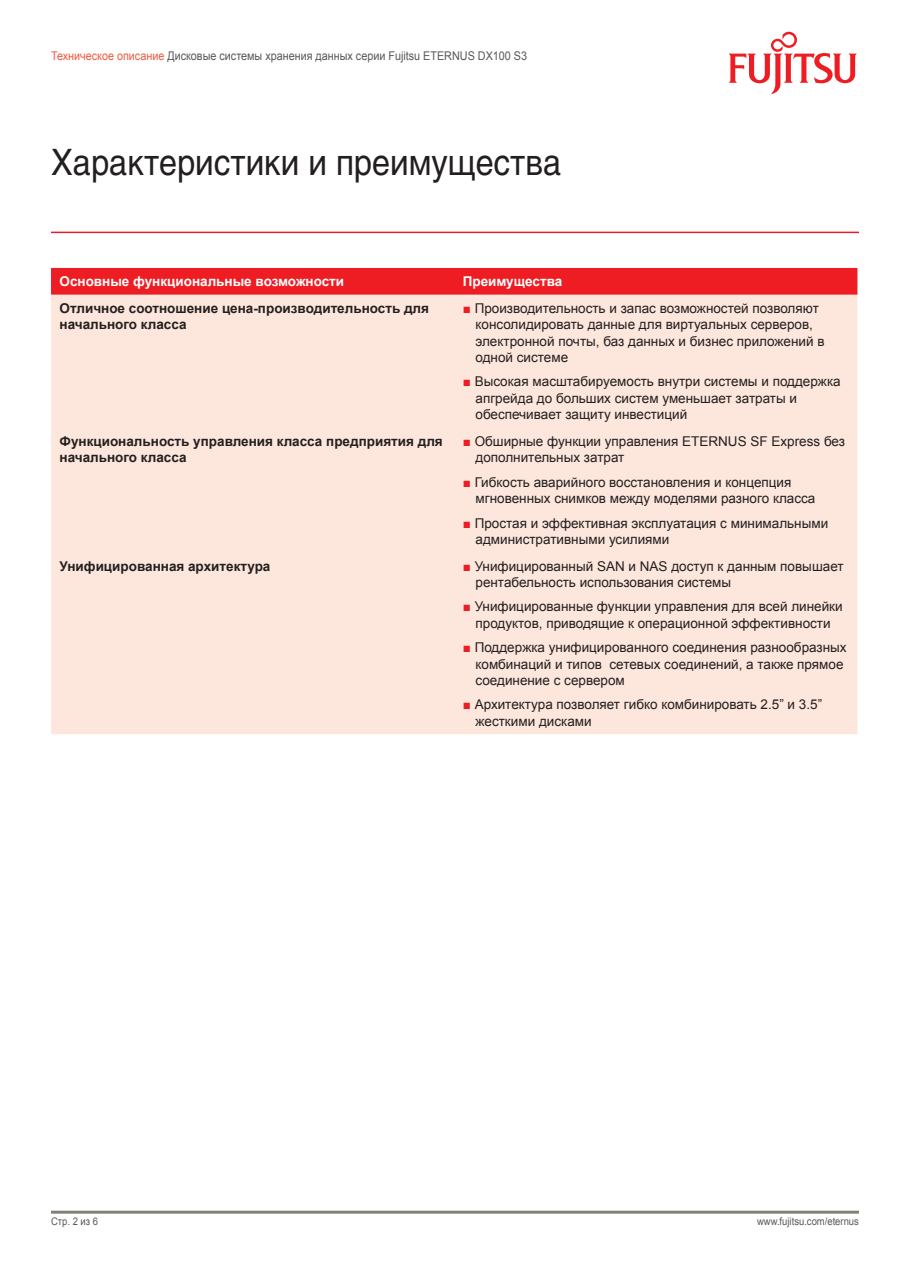
<style>
.page{position:relative;width:910px;height:1280px;background:#fff}
.page>*{position:absolute;margin:0;border:0;box-sizing:border-box;transform-origin:0 0}
.t1{font:36px "Helios";color:#231f20;scale:.9 1}
.t2{font:13.5px/16.2px "Arial";color:#231f20}
.t3{font:700 13.5px/16.2px "Arial";color:#231f20}
.t4{font:700 13.5px "Arial";color:#fff}
.t5{font:12px "Arial";color:#57585a;scale:.9 1}
.t6{font:10.5px "Arial";color:#57585a;scale:.9 1}
.s1{color:#f0593e}
.s2{color:#ee1d23}
</style>
<div class="page">
<svg style="left:728px;top:32px;width:129px;height:62px"></svg>
<hr style="left:51px;top:1211px;width:808px;height:3px;background:#818178">
<div style="left:51px;top:268px;width:806px;height:27px;background:#ee1d23"></div>
<div style="left:51px;top:295px;width:806px;height:439px;background:#fde7dc"></div>
<hr style="left:51px;top:232px;width:808px;height:1px;background:#ee1d23">
<p class="t5" style="left:51px;top:48px;width:530px"><span class="s1">Техническое описание</span> Дисковые системы хранения данных серии Fujitsu ETERNUS DX100 S3</p>
<h1 class="t1" style="left:51px;top:141px;width:568px">Характеристики и преимущества</h1>
<p class="t4" style="left:60px;top:273px;width:286px">Основные функциональные возможности</p>
<p class="t4" style="left:463px;top:273px;width:101px">Преимущества</p>
<p class="t3" style="left:60px;top:301px;width:371px">Отличное соотношение цена-производительность для начального класса</p>
<p class="t2" style="left:475px;top:300px;width:351px;text-indent:-13px"><span class="s2">■</span> Производительность и запас возможностей позволяют консолидировать данные для виртуальных серверов, электронной почты, баз данных и бизнес приложений в одной системе</p>
<p class="t2" style="left:475px;top:374px;width:367px;text-indent:-13px"><span class="s2">■</span> Высокая масштабируемость внутри системы и поддержка апгрейда до больших систем уменьшает затраты и обеспечивает защиту инвестиций</p>
<p class="t3" style="left:60px;top:433px;width:385px">Функциональность управления класса предприятия для начального класса</p>
<p class="t2" style="left:475px;top:433px;width:371px;text-indent:-13px"><span class="s2">■</span> Обширные функции управления ETERNUS SF Express без дополнительных затрат</p>
<p class="t2" style="left:475px;top:474px;width:341px;text-indent:-13px"><span class="s2">■</span> Гибкость аварийного восстановления и концепция мгновенных снимков между моделями разного класса</p>
<p class="t2" style="left:475px;top:515px;width:354px;text-indent:-13px"><span class="s2">■</span> Простая и эффективная эксплуатация с минимальными административными усилиями</p>
<p class="t3" style="left:60px;top:558px;width:212px">Унифицированная архитектура</p>
<p class="t2" style="left:475px;top:558px;width:370px;text-indent:-13px"><span class="s2">■</span> Унифицированный SAN и NAS доступ к данным повышает рентабельность использования системы</p>
<p class="t2" style="left:463px;top:599px;width:381px;text-align:center"><span class="s2">■</span> Унифицированные функции управления для всей линейки продуктов, приводящие к операционной эффективности</p>
<p class="t2" style="left:475px;top:640px;width:373px;text-indent:-13px"><span class="s2">■</span> Поддержка унифицированного соединения разнообразных комбинаций и типов сетевых соединений, а также прямое соединение с сервером</p>
<p class="t2" style="left:475px;top:697px;width:348px;text-indent:-13px"><span class="s2">■</span> Архитектура позволяет гибко комбинировать 2.5” и 3.5” жесткими дисками</p>
<p class="t6" style="left:51px;top:1214px;width:54px">Стр. 2 из 6</p>
<p class="t6" style="left:757px;top:1214px;width:115px">www.fujitsu.com/eternus</p>
</div>
